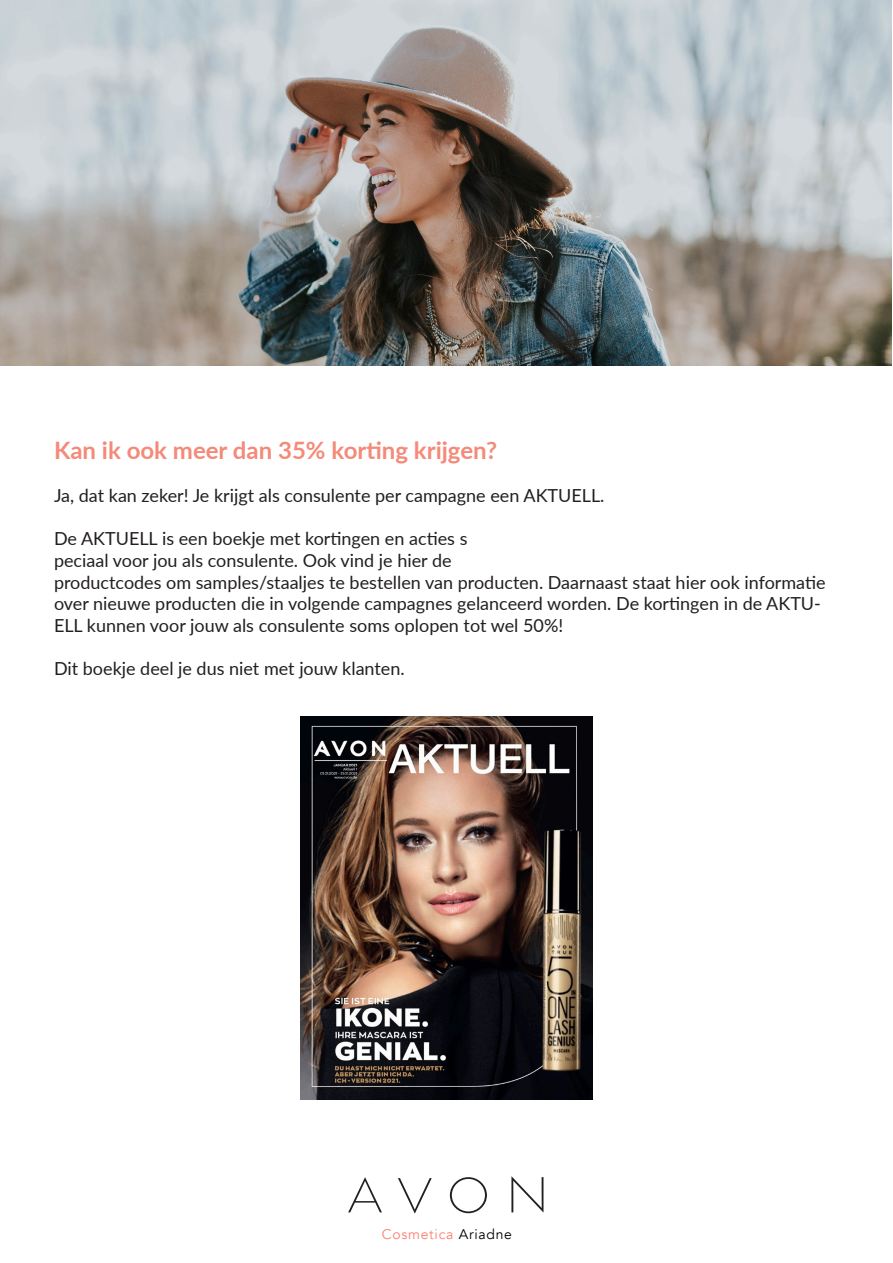
<style>
.page{position:relative;width:893px;height:1263px;background:#fff}
.page>*{position:absolute;margin:0;border:0;box-sizing:border-box;transform-origin:0 0}
.t1{font:700 24px "Lato";color:#f48a79}
.t2{font:18px/21.6px "Lato";color:#231f20}
.t3{font:13.95px "Avenir";letter-spacing:.05em;color:#fd7f70}
.s1{color:#000}
</style>
<div class="page">
<img style="left:0;top:0;width:892px;height:366px">
<img style="left:301px;top:717px;width:291px;height:382px">
<svg style="left:450px;top:1177px;width:37px;height:36px"></svg>
<svg style="left:398px;top:1178px;width:34px;height:35px"></svg>
<svg style="left:511px;top:1176px;width:32px;height:36px"></svg>
<svg style="left:348px;top:1177px;width:34px;height:35px"></svg>
<p class="t1" style="left:54px;top:433px;width:445px">Kan ik ook meer dan 35% korting krijgen?</p>
<p class="t2" style="left:54px;top:484px;width:552px">Ja, dat kan zeker! Je krijgt als consulente per campagne een AKTUELL.</p>
<p class="t2" style="left:54px;top:527px;width:415px">De AKTUELL is een boekje met kortingen en acties s</p>
<p class="t2" style="left:54px;top:549px;width:399px">peciaal voor jou als consulente. Ook vind je hier de</p>
<p class="t2" style="left:54px;top:570px;width:773px">productcodes om samples/staaljes te bestellen van producten. Daarnaast staat hier ook informatie over nieuwe producten die in volgende campagnes gelanceerd worden. De kortingen in de AKTU-<br>ELL kunnen voor jouw als consulente soms oplopen tot wel 50%!</p>
<p class="t2" style="left:54px;top:657px;width:352px">Dit boekje deel je dus niet met jouw klanten.</p>
<p class="t3" style="left:382px;top:1226px;width:131px">Cosmetica <span class="s1">Ariadne</span></p>
</div>
